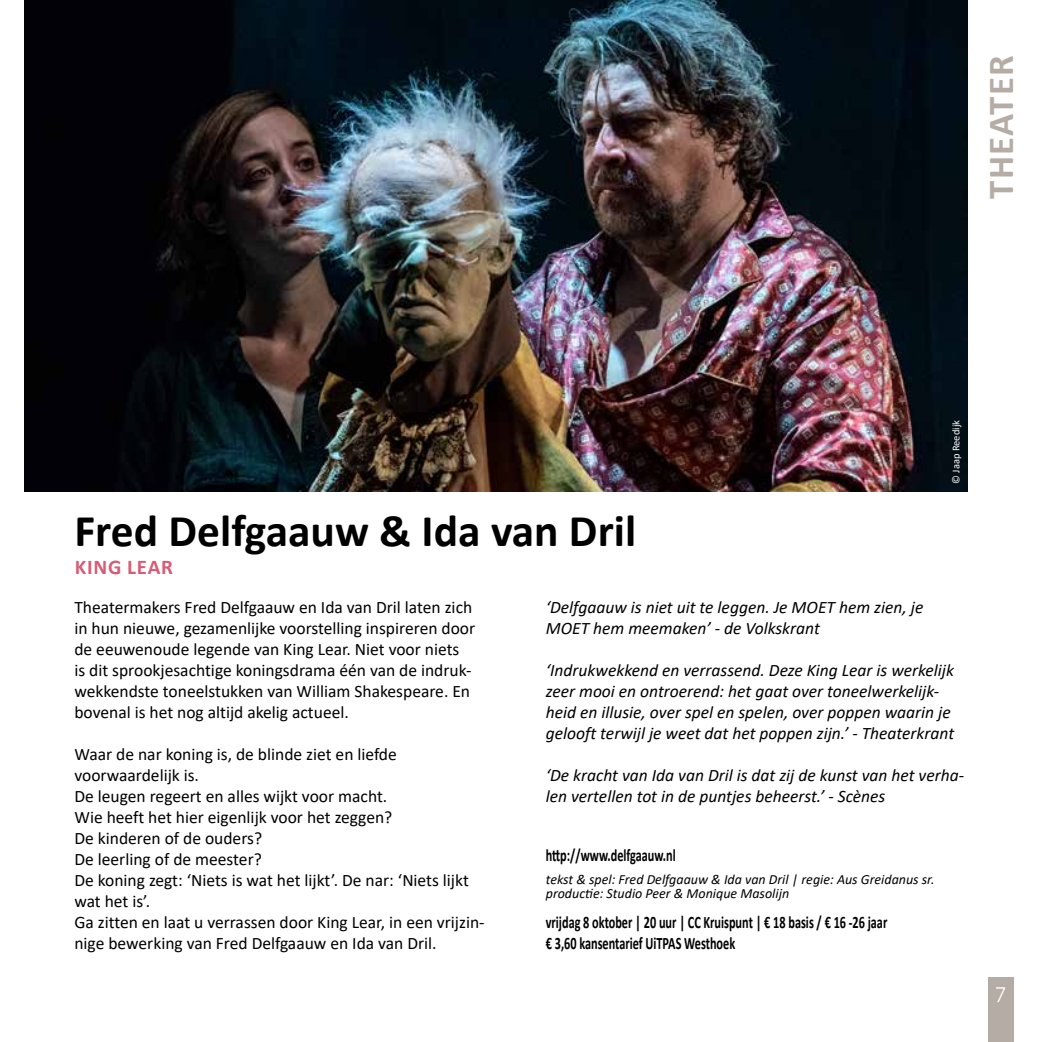
<style>
.page{position:relative;width:1042px;height:1042px;background:#fff}
.page>*{position:absolute;margin:0;border:0;box-sizing:border-box;transform-origin:0 0}
.t1{font:700 45.5px "Calibri";color:#000}
.t2{font:700 36.75px "Calibri";letter-spacing:.04em;color:#b5ada5}
.t3{font:22.75px "Freight Sans Pro";color:#fff}
.t4{font:700 21px "Calibri";letter-spacing:.04em;color:#d75c75}
.t5{font:17.5px/21px "Calibri";color:#000}
.t6{font:italic 17.5px/21px "Calibri";color:#000}
.t7{font:700 17.5px/21px "Calibri";color:#000;scale:.7 1}
.t8{font:italic 14px/14px "Calibri";color:#000}
.t9{font:10.5px "Calibri";color:#fff}
</style>
<div class="page">
<div style="left:988px;top:977px;width:25px;height:65px;background:#b5ada5"></div>
<img style="left:25px;top:0;width:942px;height:491px">
<h2 class="t2" style="left:975px;top:199px;width:145px;rotate:-90deg">THEATER</h2>
<h1 class="t1" style="left:74px;top:498px;width:563px">Fred Delfgaauw &amp; Ida van Dril</h1>
<p class="t9" style="left:949px;top:484px;width:65px;rotate:-90deg">© Jaap Reedijk</p>
<p class="t4" style="left:75px;top:552px;width:100px">KING LEAR</p>
<p class="t5" style="left:74px;top:596px;width:402px">Theatermakers Fred Delfgaauw en Ida van Dril laten zich in hun nieuwe, gezamenlijke voorstelling inspireren door de eeuwenoude legende van King Lear. Niet voor niets<br>is dit sprookjesachtige koningsdrama één van de indruk&shy;wekkendste toneelstukken van William Shakespeare. En bovenal is het nog altijd akelig actueel.</p>
<p class="t5" style="left:74px;top:743px;width:412px">Waar de nar koning is, de blinde ziet en liefde voorwaardelijk is.<br>De leugen regeert en alles wijkt voor macht.<br>Wie heeft het hier eigenlijk voor het zeggen?<br>De kinderen of de ouders?<br>De leerling of de meester?<br>De koning zegt: ‘Niets is wat het lijkt’. De nar: ‘Niets lijkt wat het is’.<br>Ga zitten en laat u verrassen door King Lear, in een vrijzin&shy;nige bewerking van Fred Delfgaauw en Ida van Dril.</p>
<p class="t6" style="left:546px;top:596px;width:379px">‘Delfgaauw is niet uit te leggen. Je MOET hem zien, je<br>MOET hem meemaken’ - de Volkskrant</p>
<p class="t6" style="left:546px;top:659px;width:410px">‘Indrukwekkend en verrassend. Deze King Lear is werkelijk zeer mooi en ontroerend: het gaat over toneelwerkelijk&shy;heid en illusie, over spel en spelen, over poppen waarin je gelooft terwijl je weet dat het poppen zijn.’ - Theaterkrant</p>
<p class="t6" style="left:546px;top:764px;width:420px">‘De kracht van Ida van Dril is dat zij de kunst van het verha&shy;len vertellen tot in de puntjes beheerst.’ - Scènes</p>
<p class="t7" style="left:546px;top:845px;width:187px">http://www.delfgaauw.nl</p>
<p class="t8" style="left:546px;top:872px;width:390px">tekst &amp; spel: Fred Delfgaauw &amp; Ida van Dril | regie: Aus Greidanus sr. productie: Studio Peer &amp; Monique Masolijn</p>
<p class="t7" style="left:546px;top:911px;width:489px">vrijdag 8 oktober | 20 uur | CC Kruispunt | € 18 basis / € 16 -26 jaar € 3,60 kansentarief UiTPAS Westhoek</p>
<h3 class="t3" style="left:996px;top:975px;width:11px">7</h3>
</div>
